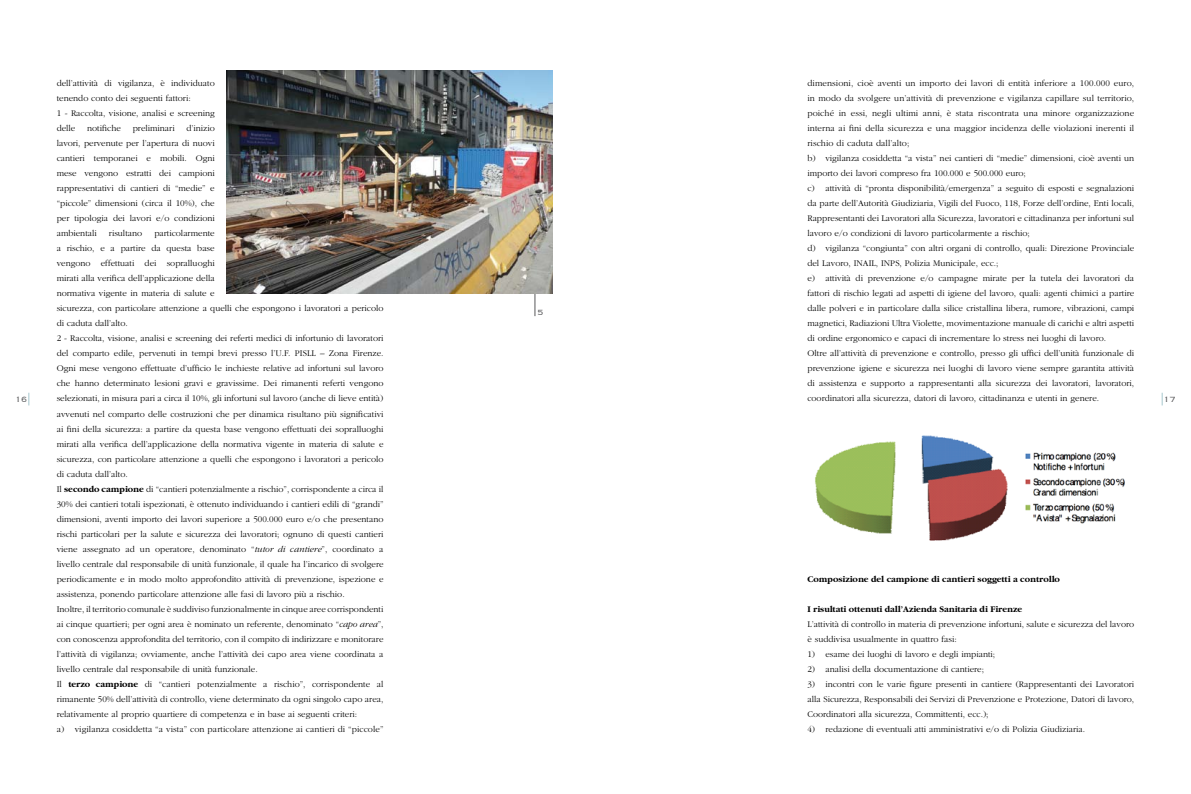
<style>
.page{position:relative;width:1191px;height:794px;background:#fff}
.page>*{position:absolute;margin:0;border:0;box-sizing:border-box;transform-origin:0 0}
.t1{font:300 10px "Copperplate";color:#58585a}
.t2{font:300 9px/15px "Garamond";color:#000}
.t3{font:700 9px "Garamond";color:#000}
.s1{font-weight:700}
.s2{font-style:italic}
</style>
<div class="page">
<svg style="left:28px;top:393px;width:1px;height:12px"></svg>
<svg style="left:1161px;top:393px;width:1px;height:12px"></svg>
<hr style="left:534px;top:247px;width:1px;height:69px;background:#58585a">
<img style="left:815px;top:435px;width:310px;height:106px">
<img style="left:226px;top:71px;width:327px;height:223px">
<p class="t2" style="left:807px;top:76px;width:328px">dimensioni, cioè aventi un importo dei lavori di entità inferiore a 100.000 euro, in modo da svolgere un’attività di prevenzione e vigilanza capillare sul territorio, poiché in essi, negli ultimi anni, è stata riscontrata una minore organizzazione interna ai fini della sicurezza e una maggior incidenza delle violazioni inerenti il rischio di caduta dall’alto;<br>b) vigilanza cosiddetta “a vista” nei cantieri di “medie” dimensioni, cioè aventi un importo dei lavori compreso fra 100.000 e 500.000 euro;<br>c) attività di “pronta disponibilità/emergenza” a seguito di esposti e segnalazioni da parte dell’Autorità Giudiziaria, Vigili del Fuoco, 118, Forze dell’ordine, Enti locali, Rappresentanti dei Lavoratori alla Sicurezza, lavoratori e cittadinanza per infortuni sul lavoro e/o condizioni di lavoro particolarmente a rischio;<br>d) vigilanza “congiunta” con altri organi di controllo, quali: Direzione Provinciale del Lavoro, INAIL, INPS, Polizia Municipale, ecc.;<br>e) attività di prevenzione e/o campagne mirate per la tutela dei lavoratori da fattori di rischio legati ad aspetti di igiene del lavoro, quali: agenti chimici a partire dalle polveri e in particolare dalla silice cristallina libera, rumore, vibrazioni, campi magnetici, Radiazioni Ultra Violette, movimentazione manuale di carichi e altri aspetti di ordine ergonomico e capaci di incrementare lo stress nei luoghi di lavoro.<br>Oltre all’attività di prevenzione e controllo, presso gli uffici dell’unità funzionale di prevenzione igiene e sicurezza nei luoghi di lavoro viene sempre garantita attività di assistenza e supporto a rappresentanti alla sicurezza dei lavoratori, lavoratori, coordinatori alla sicurezza, datori di lavoro, cittadinanza e utenti in genere.</p>
<p class="t2" style="left:57px;top:76px;width:160px">dell’attività di vigilanza, è individuato tenendo conto dei seguenti fattori:<br>1 - Raccolta, visione, analisi e screening delle</p>
<p class="t2" style="left:57px;top:121px;width:160px;text-align:justify;text-indent:130px">d’inizio lavori, pervenute per l’apertura di nuovi cantieri temporanei e mobili. Ogni mese vengono estratti dei campioni rappresentativi di cantieri di “medie” e “piccole” dimensioni (circa il 10%), che per tipologia dei lavori e/o condizioni ambientali</p>
<p class="t2" style="left:87px;top:121px;width:35px">notifiche</p>
<p class="t2" style="left:133px;top:121px;width:43px">preliminari</p>
<p class="t2" style="left:57px;top:226px;width:328px;text-indent:98px">particolarmente<br>a rischio, e a partire da questa base<br>vengono effettuati dei sopralluoghi<br>mirati alla verifica dell’applicazione della<br>normativa vigente in materia di salute e<br>sicurezza, con particolare attenzione a quelli che espongono i lavoratori a pericolo di caduta dall’alto.<br>2 - Raccolta, visione, analisi e screening dei referti medici di infortunio di lavoratori del comparto edile, pervenuti in tempi brevi presso l’U.F. PISLL – Zona Firenze.<br>Ogni mese vengono effettuate d’ufficio le inchieste relative ad infortuni sul lavoro che hanno determinato lesioni gravi e gravissime. Dei rimanenti referti vengono selezionati, in misura pari a circa il 10%, gli infortuni sul lavoro (anche di lieve entità) avvenuti nel comparto delle costruzioni che per dinamica risultano più significativi ai fini della sicurezza: a partire da questa base vengono effettuati dei sopralluoghi mirati alla verifica dell’applicazione della normativa vigente in materia di salute e sicurezza, con particolare attenzione a quelli che espongono i lavoratori a pericolo di caduta dall’alto.<br>Il <span class="s1">secondo campione</span> di “cantieri potenzialmente a rischio”, corrispondente a circa il 30% dei cantieri totali ispezionati, è ottenuto individuando i cantieri edili di “grandi” dimensioni, aventi importo dei lavori superiore a 500.000 euro e/o che presentano rischi particolari per la salute e sicurezza dei lavoratori; ognuno di questi cantieri viene assegnato ad un operatore, denominato “<span class="s2">tutor di cantiere</span>”, coordinato a livello centrale dal responsabile di unità funzionale, il quale ha l’incarico di svolgere periodicamente e in modo molto approfondito attività di prevenzione, ispezione e assistenza, ponendo particolare attenzione alle fasi di lavoro più a rischio.<br>Inoltre, il territorio comunale è suddiviso funzionalmente in cinque aree corrispondenti ai cinque quartieri; per ogni area è nominato un referente, denominato “<span class="s2">capo area</span>”, con conoscenza approfondita del territorio, con il compito di indirizzare e monitorare l’attività di vigilanza; ovviamente, anche l’attività dei capo area viene coordinata a livello centrale dal responsabile di unità funzionale.<br>Il <span class="s1">terzo campione</span> di “cantieri potenzialmente a rischio”, corrispondente al rimanente 50% dell’attività di controllo, viene determinato da ogni singolo capo area, relativamente al proprio quartiere di competenza e in base ai seguenti criteri:<br>a) vigilanza cosiddetta “a vista” con particolare attenzione ai cantieri di “piccole”</p>
<p class="t2" style="left:109px;top:226px;width:35px">risultano</p>
<p class="t1" style="left:537px;top:306px;width:8px">5</p>
<p class="t1" style="left:15px;top:392px;width:14px">16</p>
<p class="t1" style="left:1163px;top:392px;width:14px">17</p>
<p class="t3" style="left:807px;top:574px;width:254px">Composizione del campione di cantieri soggetti a controllo</p>
<p class="t3" style="left:807px;top:604px;width:216px">I risultati ottenuti dall’Azienda Sanitaria di Firenze</p>
<p class="t2" style="left:807px;top:616px;width:328px">L’attività di controllo in materia di prevenzione infortuni, salute e sicurezza del lavoro è suddivisa usualmente in quattro fasi:</p>
<p class="t2" style="left:807px;top:646px;width:189px">1) esame dei luoghi di lavoro e degli impianti;</p>
<p class="t2" style="left:807px;top:661px;width:178px">2) analisi della documentazione di cantiere;</p>
<p class="t2" style="left:807px;top:676px;width:328px;text-align:justify">3) incontri con le varie figure presenti in cantiere (Rappresentanti dei Lavoratori alla Sicurezza, Responsabili dei Servizi di Prevenzione e Protezione, Datori di lavoro, Coordinatori alla sicurezza, Committenti, ecc.);</p>
<p class="t2" style="left:807px;top:722px;width:279px">4) redazione di eventuali atti amministrativi e/o di Polizia Giudiziaria.</p>
</div>
